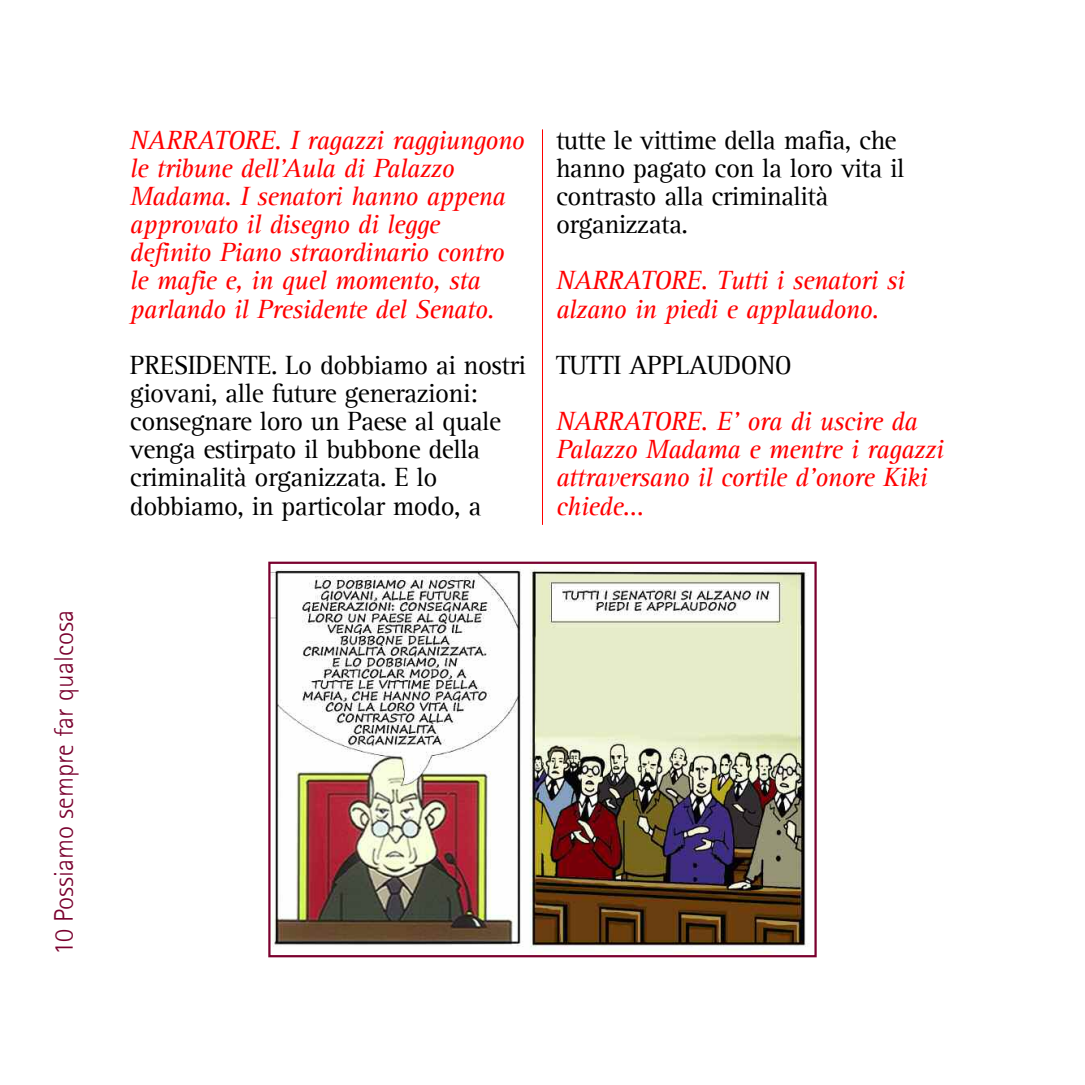
<style>
.page{position:relative;width:1085px;height:1085px;background:#fff}
.page>*{position:absolute;margin:0;border:0;box-sizing:border-box;transform-origin:0 0}
.t1{font:italic 27px/28.1px "Agfa Rotis Serif";letter-spacing:-.02em;color:#f00}
.t2{font:27px/28.1px "Agfa Rotis Serif";letter-spacing:-.02em;color:#000}
.t3{font:300 27px "Agfa Rotis Sans Serif";color:#7a002e}
</style>
<div class="page">
<hr style="left:542px;top:129px;width:1px;height:396px;background:#f00">
<img style="left:271px;top:564px;width:536px;height:390px">
<div style="left:268px;top:561px;width:548px;height:396px;border:2px solid #7a002e"></div>
<p class="t3" style="left:48px;top:954px;width:346px;rotate:-90deg">10 Possiamo sempre far qualcosa</p>
<p class="t1" style="left:130px;top:126px;width:396px">NARRATORE. I ragazzi raggiungono le tribune dell’Aula di Palazzo Madama. I senatori hanno appena approvato il disegno di legge definito Piano straordinario contro le mafie e, in quel momento, sta parlando il Presidente del Senato.</p>
<p class="t2" style="left:130px;top:351px;width:397px">PRESIDENTE. Lo dobbiamo ai nostri giovani, alle future generazioni: consegnare loro un Paese al quale venga estirpato il bubbone della criminalità organizzata. E lo dobbiamo, in particolar modo, a</p>
<p class="t2" style="left:556px;top:126px;width:350px">tutte le vittime della mafia, che hanno pagato con la loro vita il contrasto alla criminalità organizzata.</p>
<p class="t1" style="left:556px;top:267px;width:350px">NARRATORE. Tutti i senatori si alzano in piedi e applaudono.</p>
<p class="t2" style="left:556px;top:351px;width:237px">TUTTI APPLAUDONO</p>
<p class="t1" style="left:556px;top:408px;width:389px">NARRATORE. E’ ora di uscire da<br>Palazzo Madama e mentre i ragazzi attraversano il cortile d’onore Kiki chiede...</p>
</div>
